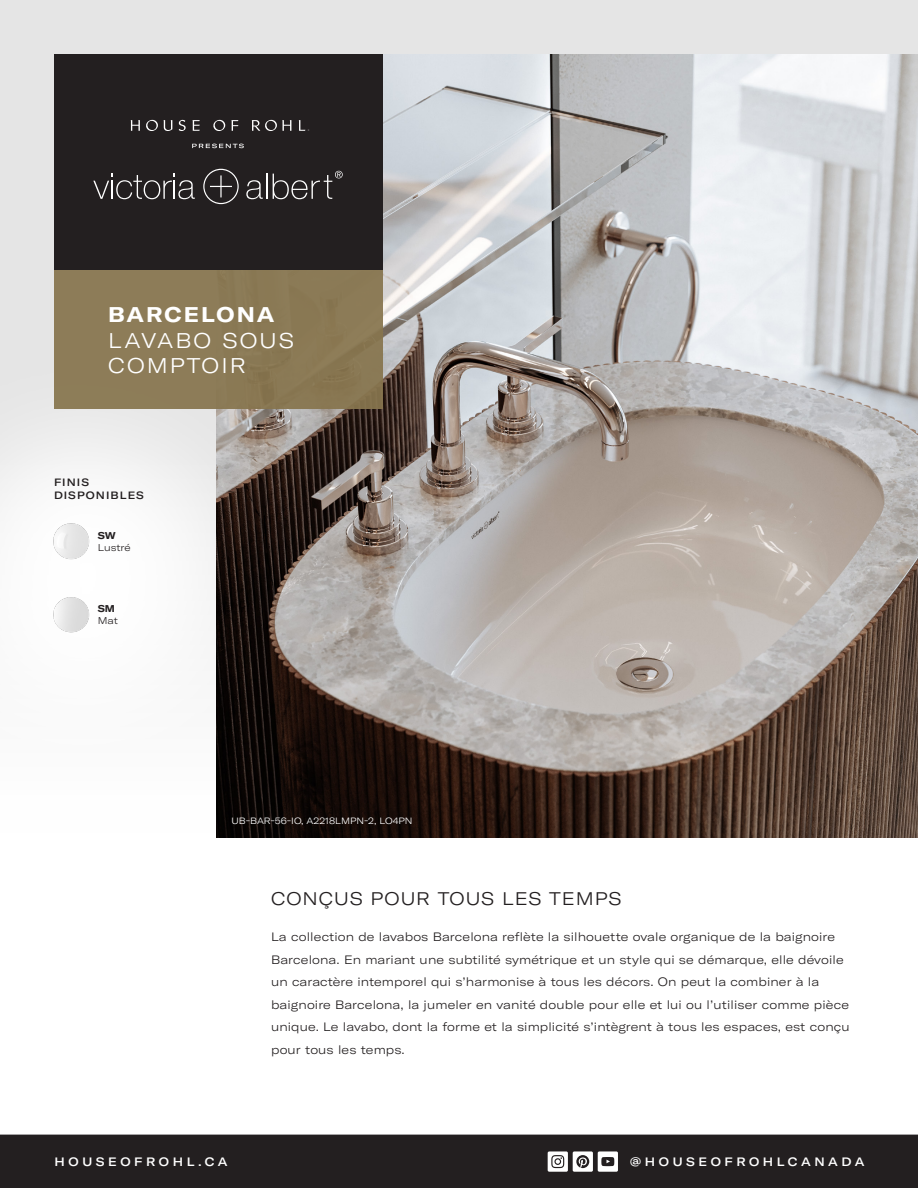
<style>
.page{position:relative;width:918px;height:1188px;background:#fff}
.page>*{position:absolute;margin:0;border:0;box-sizing:border-box;transform-origin:0 0}
._1-b_nom_de_collecti{font:300 expanded 21px/25.2px "GT America";letter-spacing:.1em;color:#fff}
._1-a_Nom_de_collecti{font:700 expanded 21px "GT America";letter-spacing:.1em;color:#fff}
._4-_Titre_collection{font:300 expanded 18px "GT America";letter-spacing:.05em;color:#231f20}
._5-_Texte_collection{font:300 expanded 12px/22.5px "GT America";letter-spacing:.01em;color:#231f20}
.t1{font:500 expanded 12px "GT America";letter-spacing:.3em;color:#fff}
._2-Finish_available{font:500 expanded 10.5px/12.6px "GT America";letter-spacing:.1em;color:#231f20}
._3b-_text_sous_code{font:300 expanded 9.75px "GT America";letter-spacing:-.01em;color:#231f20}
._3a-_Code{font:700 expanded 9.75px "GT America";color:#231f20}
._4-_Titre_collection-2{font:300 expanded 9px "GT America";color:#fff}
</style>
<div class="page">
<div style="left:0;top:0;width:918px;height:832px;background:#e5e5e5"></div>
<div style="left:0;top:347px;width:307px;height:462px;background:#fff"></div>
<img style="left:53px;top:523px;width:37px;height:37px">
<img style="left:53px;top:597px;width:37px;height:36px">
<img style="left:216px;top:54px;width:702px;height:783px">
<div style="left:0;top:1135px;width:918px;height:53px;background:#231f20"></div>
<svg style="left:548px;top:1151px;width:70px;height:21px"></svg>
<div style="left:54px;top:270px;width:328px;height:138px;background:#8d7c58"></div>
<div style="left:54px;top:54px;width:328px;height:216px;background:#231f20"></div>
<svg style="left:192px;top:144px;width:52px;height:4px"></svg>
<svg style="left:131px;top:120px;width:9px;height:11px"></svg>
<svg style="left:179px;top:120px;width:7px;height:11px"></svg>
<svg style="left:192px;top:120px;width:8px;height:11px"></svg>
<svg style="left:213px;top:120px;width:12px;height:11px"></svg>
<svg style="left:146px;top:120px;width:26px;height:11px"></svg>
<svg style="left:231px;top:120px;width:7px;height:11px"></svg>
<svg style="left:252px;top:120px;width:39px;height:11px"></svg>
<svg style="left:299px;top:120px;width:10px;height:11px"></svg>
<svg style="left:246px;top:180px;width:17px;height:19px"></svg>
<hr style="left:266px;top:174px;width:2px;height:25px;background:#fff">
<svg style="left:93px;top:174px;width:102px;height:25px"></svg>
<svg style="left:273px;top:171px;width:70px;height:28px"></svg>
<svg style="left:203px;top:169px;width:36px;height:35px"></svg>
<p class="_1-a_Nom_de_collecti" style="left:108px;top:302px;width:168px">BARCELONA</p>
<p class="_1-b_nom_de_collecti" style="left:108px;top:328px;width:188px">LAVABO SOUS<br>COMPTOIR</p>
<p class="_2-Finish_available" style="left:54px;top:476px;width:91px">FINIS<br>DISPONIBLES</p>
<p class="_3a-_Code" style="left:98px;top:529px;width:20px">SW</p>
<p class="_3b-_text_sous_code" style="left:98px;top:542px;width:34px">Lustré</p>
<p class="_3a-_Code" style="left:98px;top:603px;width:19px">SM</p>
<p class="_3b-_text_sous_code" style="left:98px;top:615px;width:22px">Mat</p>
<p class="_4-_Titre_collection-2" style="left:232px;top:815px;width:183px">UB-BAR-56-IO, A2218LMPN-2, LO4PN</p>
<p class="_4-_Titre_collection" style="left:271px;top:889px;width:352px">CONÇUS POUR TOUS LES TEMPS</p>
<p class="_5-_Texte_collection" style="left:271px;top:926px;width:580px">La collection de lavabos Barcelona reflète la silhouette ovale organique de la baignoire Barcelona. En mariant une subtilité symétrique et un style qui se démarque, elle dévoile un caractère intemporel qui s’harmonise à tous les décors. On peut la combiner à la baignoire Barcelona, la jumeler en vanité double pour elle et lui ou l’utiliser comme pièce unique. Le lavabo, dont la forme et la simplicité s’intègrent à tous les espaces, est conçu pour tous les temps.</p>
<p class="t1" style="left:55px;top:1155px;width:175px">HOUSEOFROHL.CA</p>
<p class="t1" style="left:630px;top:1155px;width:236px">@HOUSEOFROHLCANADA</p>
</div>
